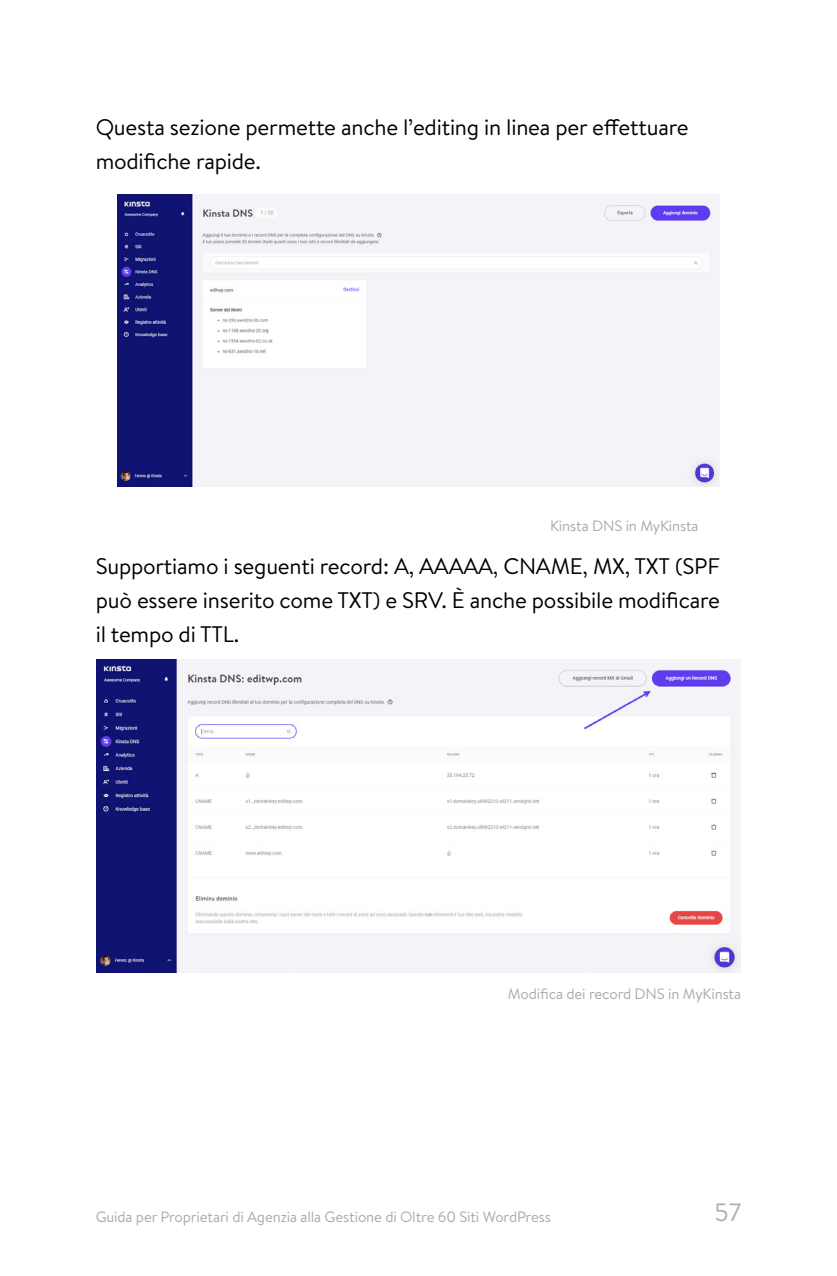
<style>
.page{position:relative;width:837px;height:1276px;background:#fff}
.page>*{position:absolute;margin:0;border:0;box-sizing:border-box;transform-origin:0 0}
.t1{font:25px "Brandon Text";color:#aeaeae}
.t2{font:22.5px/33.8px "Brandon Text";letter-spacing:-.01em;color:#000}
.t3{font:15px "Brandon Text";letter-spacing:-.01em;color:#aaa}
</style>
<div class="page">
<img style="left:118px;top:194px;width:601px;height:292px">
<img style="left:96px;top:660px;width:644px;height:312px">
<p class="t2" style="left:96px;top:110px;width:594px">Questa sezione permette anche l’editing in linea per effettuare modifiche rapide.</p>
<p class="t3" style="left:550px;top:515px;width:150px">Kinsta DNS in MyKinsta</p>
<p class="t2" style="left:96px;top:548px;width:625px;text-align:justify">Supportiamo i seguenti record: A, AAAAA, CNAME, MX, TXT (SPF può essere inserito come TXT) e SRV. È anche possibile modificare il tempo di TTL.</p>
<p class="t3" style="left:508px;top:983px;width:235px">Modifica dei record DNS in MyKinsta</p>
<p class="t3" style="left:96px;top:1206px;width:456px">Guida per Proprietari di Agenzia alla Gestione di Oltre 60 Siti WordPress</p>
<p class="t1" style="left:714px;top:1195px;width:28px">57</p>
</div>
